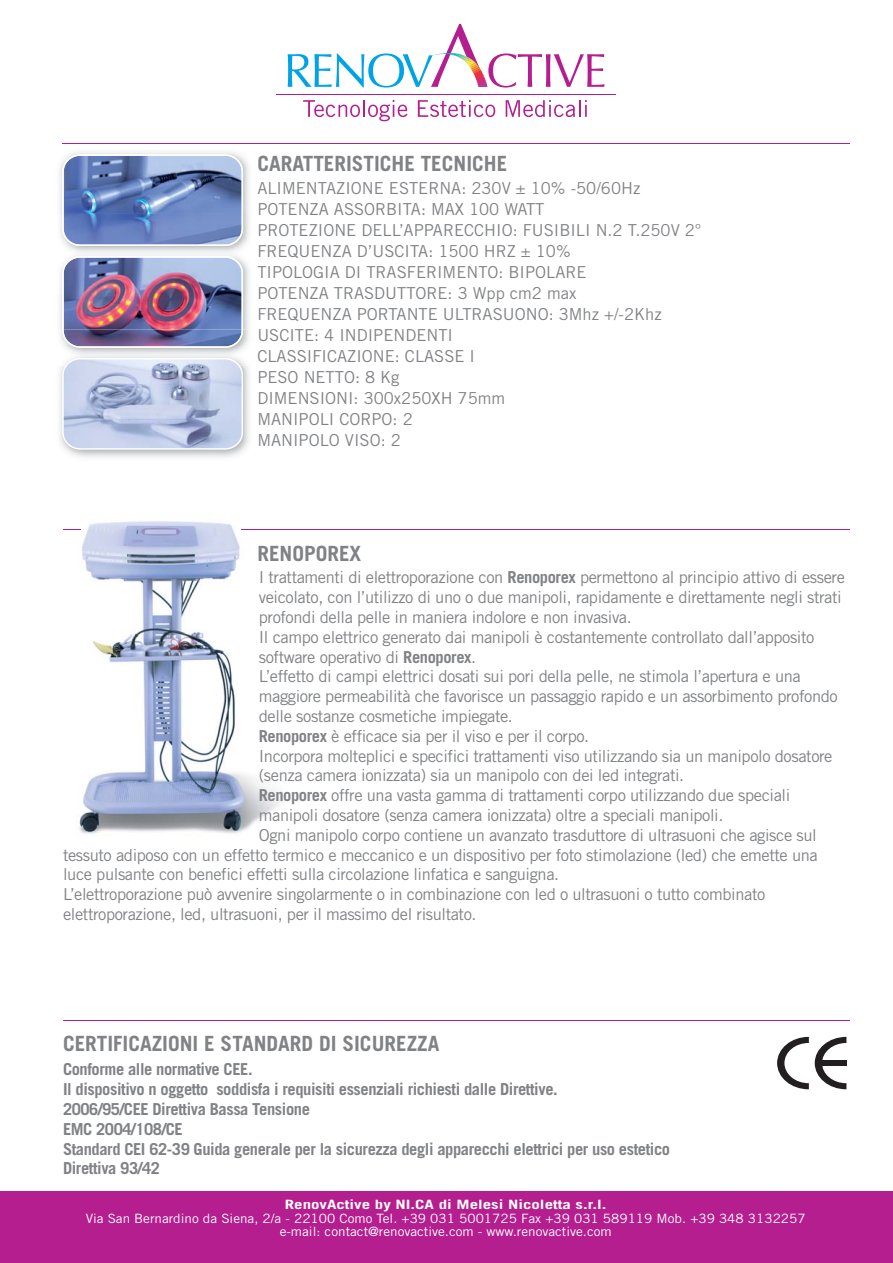
<style>
.page{position:relative;width:893px;height:1263px;background:#fff}
.page>*{position:absolute;margin:0;border:0;box-sizing:border-box;transform-origin:0 0}
.t1{font:700 21px "Trade Gothic";color:#808285}
.t2{font:16.5px "Trade Gothic";letter-spacing:-.025em;color:#808285}
.t3{font:16.5px/21px "Trade Gothic";color:#808285}
.t4{font:700 16.5px/19.8px "Trade Gothic";letter-spacing:-.025em;color:#808285}
.t5{font:12.9px/13.5px "Trade Gothic";color:#fff;text-align:center;scale:1.05 1}
.t6{font:700 12.9px "Trade Gothic";color:#fff;scale:1.32 1}
.s1{font-weight:700}
</style>
<div class="page">
<img style="left:79px;top:521px;width:203px;height:313px">
<hr style="left:241px;top:529px;width:609px;height:1px;background:#b41e8e">
<hr style="left:63px;top:1020px;width:787px;height:1px;background:#b41e8e">
<hr style="left:63px;top:143px;width:787px;height:1px;background:#b41e8e">
<svg style="left:63px;top:529px;width:18px;height:1px"></svg>
<img style="left:59px;top:143px;width:190px;height:71px">
<img style="left:63px;top:143px;width:186px;height:1px">
<img style="left:62px;top:154px;width:181px;height:60px">
<img style="left:59px;top:295px;width:190px;height:34px">
<img style="left:60px;top:214px;width:189px;height:81px">
<img style="left:62px;top:214px;width:181px;height:32px">
<img style="left:62px;top:256px;width:181px;height:73px">
<img style="left:59px;top:365px;width:190px;height:92px">
<img style="left:60px;top:329px;width:189px;height:36px">
<img style="left:62px;top:329px;width:181px;height:19px">
<svg style="left:62px;top:358px;width:181px;height:92px;background:#bdc8e1"></svg>
<svg style="left:288px;top:24px;width:316px;height:64px"></svg>
<hr style="left:276px;top:94px;width:339px;height:1px;background:#b41e8e">
<svg style="left:303px;top:100px;width:104px;height:21px"></svg>
<svg style="left:418px;top:100px;width:77px;height:17px"></svg>
<svg style="left:506px;top:100px;width:81px;height:17px"></svg>
<div style="left:0;top:1191px;width:893px;height:72px;background:#b41e8e"></div>
<svg style="left:815px;top:1037px;width:31px;height:52px"></svg>
<div style="left:820px;top:1060px;width:26px;height:6px;background:#231f20"></div>
<svg style="left:777px;top:1037px;width:32px;height:52px"></svg>
<p class="t1" style="left:257px;top:156px;width:251px">CARATTERISTICHE TECNICHE</p>
<p class="t3" style="left:257px;top:179px;width:446px">ALIMENTAZIONE ESTERNA: 230V ± 10% -50/60Hz<br>POTENZA ASSORBITA: MAX 100 WATT<br>PROTEZIONE DELL’APPARECCHIO: FUSIBILI N.2 T.250V 2°<br>FREQUENZA D’USCITA: 1500 HRZ ± 10%<br>TIPOLOGIA DI TRASFERIMENTO: BIPOLARE<br>POTENZA TRASDUTTORE: 3 Wpp cm2 max<br>FREQUENZA PORTANTE ULTRASUONO: 3Mhz +/-2Khz<br>USCITE: 4 INDIPENDENTI<br>CLASSIFICAZIONE: CLASSE I<br>PESO NETTO: 8 Kg<br>DIMENSIONI: 300x250XH 75mm<br>MANIPOLI CORPO: 2<br>MANIPOLO VISO: 2</p>
<p class="t1" style="left:257px;top:546px;width:105px">RENOPOREX</p>
<p class="t2" style="left:259px;top:571px;width:587px">I trattamenti di elettroporazione con <span class="s1">Renoporex</span> permettono al principio attivo di essere</p>
<p class="t2" style="left:259px;top:591px;width:584px">veicolato, con l’utilizzo di uno o due manipoli, rapidamente e direttamente negli strati</p>
<p class="t2" style="left:259px;top:611px;width:374px">profondi della pelle in maniera indolore e non invasiva.</p>
<p class="t2" style="left:259px;top:631px;width:557px">Il campo elettrico generato dai manipoli è costantemente controllato dall’apposito</p>
<p class="t2" style="left:259px;top:651px;width:219px">software operativo di <span class="s1">Renoporex</span>.</p>
<p class="t2" style="left:259px;top:670px;width:543px">L’effetto di campi elettrici dosati sui pori della pelle, ne stimola l’apertura e una</p>
<p class="t2" style="left:259px;top:690px;width:580px">maggiore permeabilità che favorisce un passaggio rapido e un assorbimento profondo</p>
<p class="t2" style="left:259px;top:710px;width:256px">delle sostanze cosmetiche impiegate.</p>
<p class="t2" style="left:259px;top:730px;width:332px"><span class="s1">Renoporex</span> è efficace sia per il viso e per il corpo.</p>
<p class="t2" style="left:259px;top:750px;width:575px">Incorpora molteplici e specifici trattamenti viso utilizzando sia un manipolo dosatore</p>
<p class="t2" style="left:259px;top:769px;width:427px">(senza camera ionizzata) sia un manipolo con dei led integrati.</p>
<p class="t2" style="left:259px;top:789px;width:533px"><span class="s1">Renoporex</span> offre una vasta gamma di trattamenti corpo utilizzando due speciali</p>
<p class="t2" style="left:259px;top:809px;width:466px">manipoli dosatore (senza camera ionizzata) oltre a speciali manipoli.</p>
<p class="t2" style="left:259px;top:829px;width:559px">Ogni manipolo corpo contiene un avanzato trasduttore di ultrasuoni che agisce sul</p>
<p class="t2" style="left:63px;top:849px;width:756px">tessuto adiposo con un effetto termico e meccanico e un dispositivo per foto stimolazione (led) che emette una</p>
<p class="t2" style="left:63px;top:868px;width:498px">luce pulsante con benefici effetti sulla circolazione linfatica e sanguigna.</p>
<p class="t2" style="left:63px;top:888px;width:704px">L’elettroporazione può avvenire singolarmente o in combinazione con led o ultrasuoni o tutto combinato</p>
<p class="t2" style="left:63px;top:908px;width:415px">elettroporazione, led, ultrasuoni, per il massimo del risultato.</p>
<p class="t1" style="left:63px;top:1036px;width:378px">CERTIFICAZIONI E STANDARD DI SICUREZZA</p>
<p class="t4" style="left:63px;top:1061px;width:609px">Conforme alle normative CEE.<br>Il dispositivo n oggetto soddisfa i requisiti essenziali richiesti dalle Direttive.<br>2006/95/CEE Direttiva Bassa Tensione<br>EMC 2004/108/CE<br>Standard CEI 62-39 Guida generale per la sicurezza degli apparecchi elettrici per uso estetico Direttiva 93/42</p>
<p class="t6" style="left:285px;top:1200px;width:245px">RenovActive by NI.CA di Melesi Nicoletta s.r.l.</p>
<p class="t5" style="left:86px;top:1213px;width:687px">Via San Bernardino da Siena, 2/a - 22100 Como Tel. +39 031 5001725 Fax +39 031 589119 Mob. +39 348 3132257 e-mail: contact@renovactive.com - www.renovactive.com</p>
</div>
